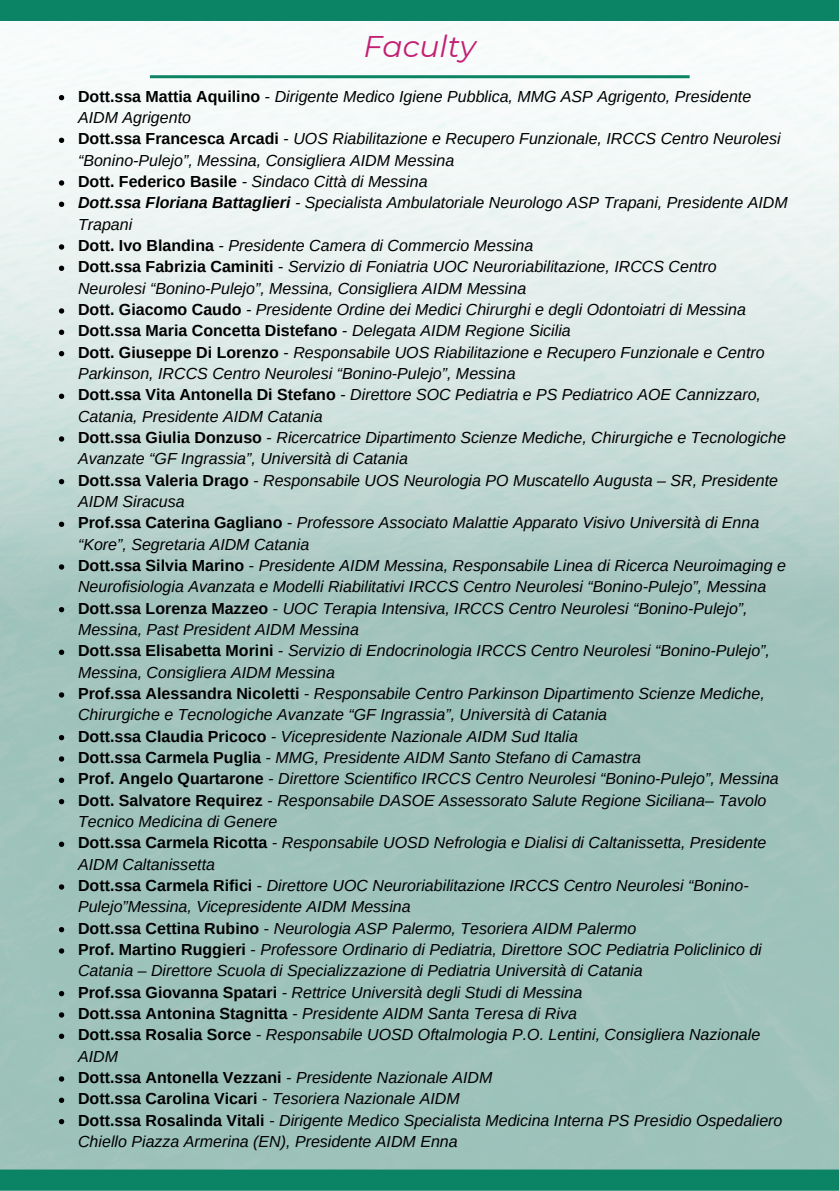
<style>
.page{position:relative;width:839px;height:1191px;background:#fff}
.page>*{position:absolute;margin:0;border:0;box-sizing:border-box;transform-origin:0 0}
.t1{font:italic 29.8px "Montserrat";color:#c22073}
.t2{font:italic 16px/21.4px "Arimo";color:#000}
.t3{font:700 16px "Arimo";color:#000}
.s1{font-weight:700;font-style:normal}
.s2{font-style:normal}
.s3{font-weight:700}
.s4{font-weight:400}
.s5{font-weight:400;font-style:italic}
</style>
<div class="page">
<img style="left:0;top:21px;width:838px;height:1149px">
<div style="left:0;top:0;width:838px;height:21px;background:#0b8466"></div>
<div style="left:0;top:1170px;width:838px;height:21px;background:#0b8466"></div>
<hr style="left:150px;top:75px;width:539px;height:3px;background:#0b8466">
<svg style="left:59px;top:95px;width:5px;height:5px"></svg>
<svg style="left:59px;top:138px;width:5px;height:5px"></svg>
<svg style="left:59px;top:180px;width:5px;height:6px"></svg>
<svg style="left:59px;top:202px;width:5px;height:5px"></svg>
<svg style="left:59px;top:244px;width:5px;height:6px"></svg>
<svg style="left:59px;top:266px;width:5px;height:5px"></svg>
<svg style="left:59px;top:308px;width:5px;height:6px"></svg>
<svg style="left:59px;top:330px;width:5px;height:5px"></svg>
<svg style="left:59px;top:351px;width:5px;height:5px"></svg>
<svg style="left:59px;top:394px;width:5px;height:5px"></svg>
<svg style="left:59px;top:436px;width:5px;height:6px"></svg>
<svg style="left:59px;top:479px;width:5px;height:5px"></svg>
<svg style="left:59px;top:522px;width:5px;height:5px"></svg>
<svg style="left:59px;top:564px;width:5px;height:6px"></svg>
<svg style="left:59px;top:607px;width:5px;height:5px"></svg>
<svg style="left:59px;top:650px;width:5px;height:5px"></svg>
<svg style="left:59px;top:692px;width:5px;height:6px"></svg>
<svg style="left:59px;top:735px;width:5px;height:5px"></svg>
<svg style="left:59px;top:756px;width:5px;height:6px"></svg>
<svg style="left:59px;top:778px;width:5px;height:5px"></svg>
<svg style="left:59px;top:799px;width:5px;height:5px"></svg>
<svg style="left:59px;top:842px;width:5px;height:5px"></svg>
<svg style="left:59px;top:884px;width:5px;height:6px"></svg>
<svg style="left:59px;top:927px;width:5px;height:5px"></svg>
<svg style="left:59px;top:948px;width:5px;height:6px"></svg>
<svg style="left:59px;top:991px;width:5px;height:5px"></svg>
<svg style="left:59px;top:1012px;width:5px;height:6px"></svg>
<svg style="left:59px;top:1034px;width:5px;height:5px"></svg>
<svg style="left:59px;top:1076px;width:5px;height:6px"></svg>
<svg style="left:59px;top:1098px;width:5px;height:5px"></svg>
<svg style="left:59px;top:1119px;width:5px;height:5px"></svg>
<p class="t1" style="left:363px;top:28px;width:114px">Faculty</p>
<h1 class="t2" style="left:78px;top:85px;width:674px"><span class="s1">Dott.ssa Mattia Aquilino</span> <span class="s2">-</span> Dirigente Medico Igiene Pubblica, MMG ASP Agrigento, Presidente<br>AIDM Agrigento</h1>
<p class="t2" style="left:78px;top:128px;width:704px"><span class="s1">Dott.ssa Francesca Arcadi</span> <span class="s2">-</span> UOS Riabilitazione e Recupero Funzionale, IRCCS Centro Neurolesi “Bonino-Pulejo”, Messina, Consigliera AIDM Messina</p>
<p class="t2" style="left:78px;top:171px;width:351px"><span class="s1">Dott. Federico Basile</span> - Sindaco Città di Messina</p>
<p class="t2" style="left:78px;top:192px;width:711px"><span class="s3">Dott.ssa Floriana Battaglieri</span> - Specialista Ambulatoriale Neurologo ASP Trapani, Presidente AIDM<br>Trapani</p>
<p class="t2" style="left:78px;top:235px;width:457px"><span class="s1">Dott. Ivo Blandina</span> - Presidente Camera di Commercio Messina</p>
<p class="t2" style="left:78px;top:256px;width:640px"><span class="s1">Dott.ssa Fabrizia Caminiti</span> <span class="s2">-</span> Servizio di Foniatria UOC Neuroriabilitazione, IRCCS Centro<br>Neurolesi “Bonino-Pulejo”, Messina, Consigliera AIDM Messina</p>
<p class="t2" style="left:78px;top:299px;width:669px"><span class="s1">Dott. Giacomo Caudo</span> - Presidente Ordine dei Medici Chirurghi e degli Odontoiatri di Messina</p>
<p class="t3" style="left:78px;top:322px;width:494px">Dott.ssa Maria Concetta Distefano <span class="s4">-</span> <span class="s5">Delegata AIDM Regione Sicilia</span></p>
<p class="t2" style="left:78px;top:341px;width:688px"><span class="s1">Dott. Giuseppe Di Lorenzo</span> <span class="s2">-</span> Responsabile UOS Riabilitazione e Recupero Funzionale e Centro<br>Parkinson, IRCCS Centro Neurolesi “Bonino-Pulejo”, Messina</p>
<p class="t2" style="left:78px;top:384px;width:684px"><span class="s1">Dott.ssa Vita Antonella Di Stefano</span> <span class="s2">-</span> Direttore SOC Pediatria e PS Pediatrico AOE Cannizzaro,<br>Catania, Presidente AIDM Catania</p>
<p class="t2" style="left:78px;top:427px;width:709px"><span class="s1">Dott.ssa Giulia Donzuso</span> <span class="s2">-</span> Ricercatrice Dipartimento Scienze Mediche, Chirurgiche e Tecnologiche<br>Avanzate “GF Ingrassia”, Università di Catania</p>
<p class="t2" style="left:78px;top:469px;width:701px"><span class="s1">Dott.ssa Valeria Drago</span> <span class="s2">-</span> Responsabile UOS Neurologia PO Muscatello Augusta – SR, Presidente<br>AIDM Siracusa</p>
<p class="t2" style="left:78px;top:512px;width:682px"><span class="s1">Prof.ssa Caterina Gagliano</span> <span class="s2">-</span> Professore Associato Malattie Apparato Visivo Università di Enna “Kore”, Segretaria AIDM Catania</p>
<p class="t2" style="left:78px;top:555px;width:709px"><span class="s1">Dott.ssa Silvia Marino</span> <span class="s2">-</span> Presidente AIDM Messina, Responsabile Linea di Ricerca Neuroimaging e<br>Neurofisiologia Avanzata e Modelli Riabilitativi IRCCS Centro Neurolesi “Bonino-Pulejo”, Messina</p>
<p class="t2" style="left:78px;top:597px;width:671px"><span class="s1">Dott.ssa Lorenza Mazzeo</span> <span class="s2">-</span> UOC Terapia Intensiva, IRCCS Centro Neurolesi “Bonino-Pulejo”,<br>Messina, Past President AIDM Messina</p>
<p class="t2" style="left:78px;top:640px;width:693px"><span class="s1">Dott.ssa Elisabetta Morini</span> <span class="s2">-</span> Servizio di Endocrinologia IRCCS Centro Neurolesi “Bonino-Pulejo”,<br>Messina, Consigliera AIDM Messina</p>
<p class="t2" style="left:78px;top:683px;width:688px"><span class="s1">Prof.ssa Alessandra Nicoletti</span> <span class="s2">-</span> Responsabile Centro Parkinson Dipartimento Scienze Mediche,<br>Chirurgiche e Tecnologiche Avanzate “GF Ingrassia”, Università di Catania</p>
<p class="t2" style="left:78px;top:725px;width:501px"><span class="s1">Dott.ssa Claudia Pricoco</span> <span class="s2">-</span> Vicepresidente Nazionale AIDM Sud Italia</p>
<p class="t2" style="left:78px;top:747px;width:564px"><span class="s1">Dott.ssa Carmela Puglia</span> <span class="s2">-</span> MMG, Presidente AIDM Santo Stefano di Camastra</p>
<p class="t2" style="left:78px;top:768px;width:702px"><span class="s1">Prof. Angelo Quartarone</span> <span class="s2">-</span> Direttore Scientifico IRCCS Centro Neurolesi “Bonino-Pulejo”, Messina</p>
<p class="t2" style="left:78px;top:789px;width:689px"><span class="s1">Dott. Salvatore Requirez</span> <span class="s2">-</span> Responsabile DASOE Assessorato Salute Regione Siciliana– Tavolo<br>Tecnico Medicina di Genere</p>
<p class="t2" style="left:78px;top:832px;width:689px"><span class="s1">Dott.ssa Carmela Ricotta</span> <span class="s2">-</span> Responsabile UOSD Nefrologia e Dialisi di Caltanissetta, Presidente<br>AIDM Caltanissetta</p>
<p class="t2" style="left:78px;top:875px;width:672px"><span class="s1">Dott.ssa Carmela Rifici</span> <span class="s2">-</span> Direttore UOC Neuroriabilitazione IRCCS Centro Neurolesi “Bonino-<br>Pulejo”Messina, Vicepresidente AIDM Messina</p>
<p class="t2" style="left:78px;top:917px;width:560px"><span class="s1">Dott.ssa Cettina Rubino</span> <span class="s2">-</span> Neurologia ASP Palermo, Tesoriera AIDM Palermo</p>
<p class="t2" style="left:78px;top:939px;width:685px"><span class="s1">Prof. Martino Ruggieri</span> <span class="s2">-</span> Professore Ordinario di Pediatria, Direttore SOC Pediatria Policlinico di<br>Catania – Direttore Scuola di Specializzazione di Pediatria Università di Catania</p>
<p class="t2" style="left:78px;top:981px;width:505px"><span class="s1">Prof.ssa Giovanna Spatari</span> - Rettrice Università degli Studi di Messina</p>
<p class="t2" style="left:78px;top:1003px;width:500px"><span class="s1">Dott.ssa Antonina Stagnitta</span> <span class="s2">-</span> Presidente AIDM Santa Teresa di Riva</p>
<p class="t2" style="left:78px;top:1024px;width:683px"><span class="s1">Dott.ssa Rosalia Sorce</span> <span class="s2">-</span> Responsabile UOSD Oftalmologia P.O. Lentini, Consigliera Nazionale<br>AIDM</p>
<p class="t3" style="left:78px;top:1068px;width:416px">Dott.ssa Antonella Vezzani <span class="s5">- Presidente Nazionale AIDM</span></p>
<p class="t3" style="left:78px;top:1090px;width:383px">Dott.ssa Carolina Vicari <span class="s4">-</span> <span class="s5">Tesoriera Nazionale AIDM</span></p>
<p class="t2" style="left:78px;top:1109px;width:705px"><span class="s1">Dott.ssa Rosalinda Vitali</span> <span class="s2">-</span> Dirigente Medico Specialista Medicina Interna PS Presidio Ospedaliero<br>Chiello Piazza Armerina (EN), Presidente AIDM Enna</p>
</div>
